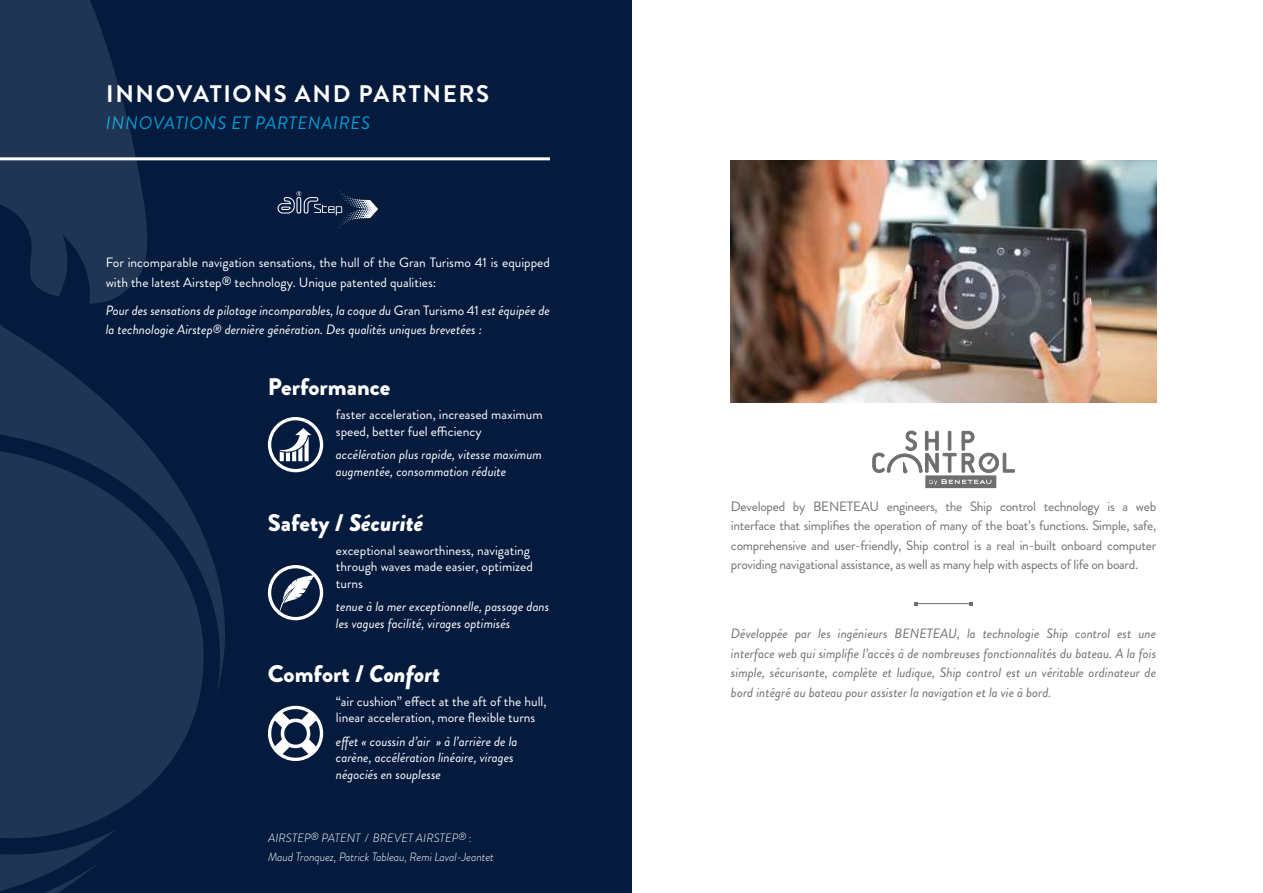
<style>
.page{position:relative;width:1263px;height:893px;background:#fff}
.page>*{position:absolute;margin:0;border:0;box-sizing:border-box;transform-origin:0 0}
.t1{font:900 24px "Brandon Grotesque";color:#fff}
.t2{font:700 24px "Brandon Grotesque";letter-spacing:.07em;color:#fff}
.t3{font:italic 900 24px "Brandon Grotesque";color:#fff}
.t4{font:italic 18px "Brandon Grotesque";letter-spacing:.04em;color:#009cd0}
.t5{font:italic 13.5px/16.5px "Brandon Grotesque";color:#fff}
.t6{font:13.5px/16.5px "Brandon Grotesque";color:#fff}
.t7{font:13.5px/19.5px "Brandon Grotesque";letter-spacing:-.02em;color:#706f6f;text-align:justify}
.t8{font:italic 13.5px/19.5px "Brandon Grotesque";color:#706f6f;text-align:justify}
.t9{font:italic 300 12px/18.8px "Brandon Grotesque";letter-spacing:-.01em;color:#fff}
.s1{font-size:12px}
.s2{font-style:normal}
.s3{font-style:italic}
.s4{font-size:10.5px}
</style>
<div class="page">
<div style="left:0;top:0;width:631px;height:893px;background:#051b3e"></div>
<hr style="left:0;top:157px;width:550px;height:3px;background:#fff">
<svg style="left:0;top:0;width:227px;height:893px;fill:#203453"></svg>
<svg style="left:277px;top:186px;width:101px;height:46px"></svg>
<svg style="left:268px;top:705px;width:56px;height:56px"></svg>
<svg style="left:268px;top:417px;width:55px;height:55px"></svg>
<svg style="left:268px;top:565px;width:55px;height:55px"></svg>
<hr style="left:916px;top:603px;width:55px;height:1px;background:#706f6f">
<img style="left:731px;top:160px;width:425px;height:243px">
<svg style="left:872px;top:430px;width:143px;height:58px"></svg>
<h1 class="t2" style="left:106px;top:77px;width:385px">INNOVATIONS AND PARTNERS</h1>
<h2 class="t4" style="left:106px;top:111px;width:266px">INNOVATIONS ET PARTENAIRES</h2>
<p class="t6" style="left:106px;top:253px;width:446px;line-height:19.5px">For incomparable navigation sensations, the hull of the Gran Turismo 41 is equipped with the latest Airstep<span class="s1">®</span> technology. Unique patented qualities:</p>
<p class="t5" style="left:106px;top:301px;width:446px;line-height:19.5px">Pour des sensations de pilotage incomparables, la coque du <span class="s2">Gran Turismo 41</span> est équipée de la technologie Airstep<span class="s1">®</span> dernière génération. Des qualités uniques brevetées :</p>
<h1 class="t1" style="left:268px;top:370px;width:124px">Performance</h1>
<p class="t6" style="left:336px;top:406px;width:208px">faster acceleration, increased maximum speed, better fuel efficiency</p>
<p class="t5" style="left:336px;top:447px;width:208px">accélération plus rapide, vitesse maximum augmentée, consommation réduite</p>
<h1 class="t3" style="left:268px;top:505px;width:157px"><span class="s2">Safety /</span> Sécurité</h1>
<p class="t6" style="left:336px;top:542px;width:198px">exceptional seaworthiness, navigating through waves made easier, optimized turns</p>
<p class="t5" style="left:336px;top:599px;width:215px">tenue à la mer exceptionnelle, passage dans les vagues facilité, virages optimisés</p>
<h1 class="t1" style="left:268px;top:656px;width:174px">Comfort / <span class="s3">Confort</span></h1>
<p class="t6" style="left:336px;top:693px;width:212px">“air cushion” effect at the aft of the hull, linear acceleration, more flexible turns</p>
<p class="t5" style="left:336px;top:733px;width:183px">effet « coussin d’air » à l’arrière de la carène, accélération linéaire, virages négociés en souplesse</p>
<p class="t9" style="left:268px;top:828px;width:227px">AIRSTEP<span class="s4">®</span> PATENT / BREVET AIRSTEP<span class="s4">®</span> :<br>Maud Tronquez, Patrick Tableau, Remi Laval-Jeantet</p>
<p class="t7" style="left:731px;top:497px;width:427px">Developed by BENETEAU engineers, the Ship control technology is a web interface that simplifies the operation of many of the boat’s functions. Simple, safe, comprehensive and user-friendly, Ship control is a real in-built onboard computer providing navigational assistance, as well as many help with aspects of life on board.</p>
<p class="t8" style="left:731px;top:624px;width:427px">Développée par les ingénieurs BENETEAU, la technologie Ship control est une interface web qui simplifie l’accès à de nombreuses fonctionnalités du bateau. A la fois simple, sécurisante, complète et ludique, Ship control est un véritable ordinateur de bord intégré au bateau pour assister la navigation et la vie à bord.</p>
</div>
